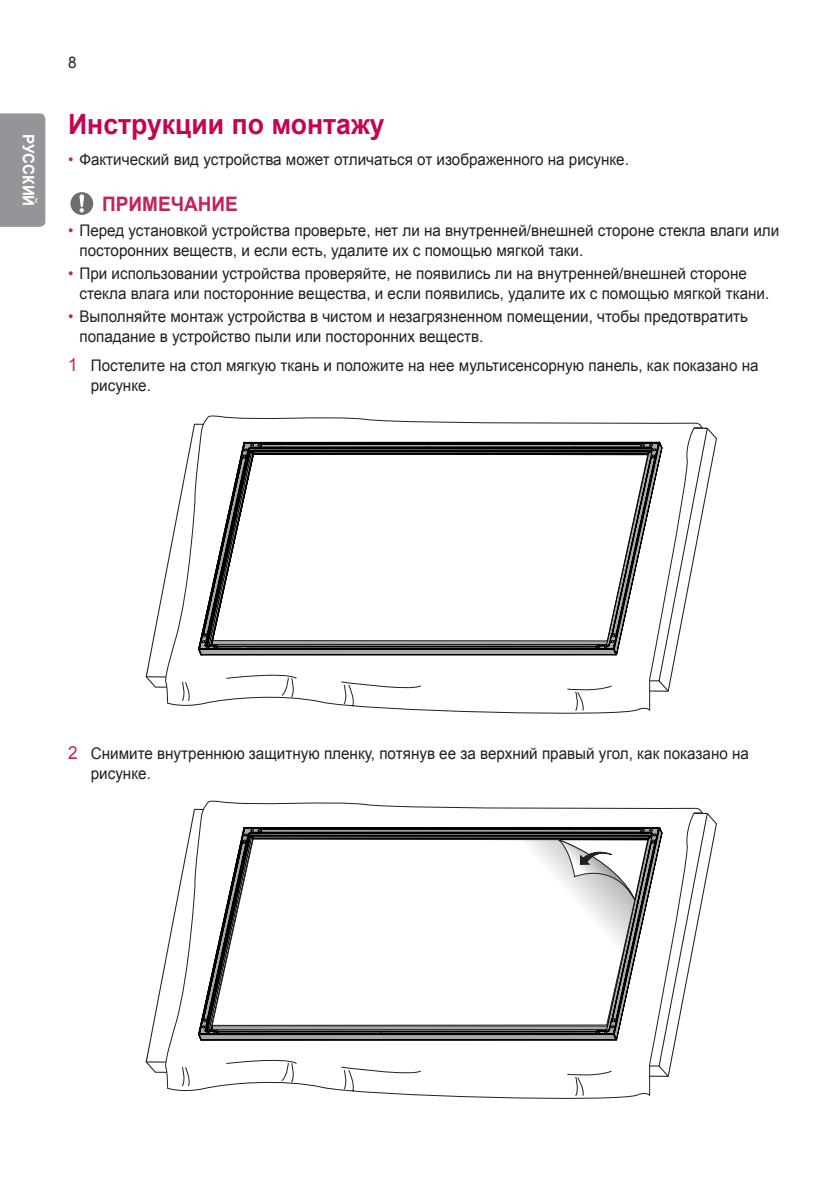
<style>
.page{position:relative;width:840px;height:1191px;background:#fff}
.page>*{position:absolute;margin:0;border:0;box-sizing:border-box;transform-origin:0 0}
.Title2{font:700 28px "Arial";color:#c30552;scale:.95 1}
.Warning{font:700 20px "Arial";color:#c8205d;scale:.95 1}
.t1{font:16px/20px "Arial";color:#231f20;scale:.95 1}
.t2{font:700 16px "Arial";color:#fff;scale:.95 1}
.s1{color:#c8205d}
.s2{font-size:18px;color:#c8205d}
</style>
<div class="page">
<div style="left:0;top:113px;width:45px;height:114px;background:#939598"></div>
<svg style="left:70px;top:192px;width:23px;height:23px"></svg>
<svg style="left:164px;top:415px;width:538px;height:298px"></svg>
<svg style="left:198px;top:442px;width:463px;height:213px"></svg>
<svg style="left:164px;top:800px;width:538px;height:298px"></svg>
<svg style="left:198px;top:827px;width:463px;height:213px"></svg>
<svg style="left:211px;top:838px;width:424px;height:188px"></svg>
<svg style="left:557px;top:839px;width:78px;height:61px"></svg>
<p class="t2" style="left:39px;top:134px;width:78px;rotate:90deg">РУССКИЙ</p>
<p class="t1" style="left:68px;top:53px;width:10px">8</p>
<p class="Title2" style="left:68px;top:105px;width:334px">Инструкции по монтажу</p>
<p class="t1" style="left:68px;top:150px;width:591px"><span class="s1">•</span> Фактический вид устройства может отличаться от изображенного на рисунке.</p>
<p class="Warning" style="left:102px;top:190px;width:144px">ПРИМЕЧАНИЕ</p>
<p class="t1" style="left:79px;top:221px;width:737px;text-indent:-11px"><span class="s1">•</span> Перед установкой устройства проверьте, нет ли на внутренней/внешней стороне стекла влаги или посторонних веществ, и если есть, удалите их с помощью мягкой таки.</p>
<p class="t1" style="left:79px;top:264px;width:727px;text-indent:-11px"><span class="s1">•</span> При использовании устройства проверяйте, не появились ли на внутренней/внешней стороне стекла влага или посторонние вещества, и если появились, удалите их с помощью мягкой ткани.</p>
<p class="t1" style="left:79px;top:307px;width:705px;text-indent:-11px"><span class="s1">•</span> Выполняйте монтаж устройства в чистом и незагрязненном помещении, чтобы предотвратить попадание в устройство пыли или посторонних веществ.</p>
<p class="t1" style="left:91px;top:355px;width:704px;text-indent:-23px"><span class="s2">1</span> Постелите на стол мягкую ткань и положите на нее мультисенсорную панель, как показано на рисунке.</p>
<p class="t1" style="left:91px;top:743px;width:694px;text-indent:-23px"><span class="s2">2</span> Снимите внутреннюю защитную пленку, потянув ее за верхний правый угол, как показано на рисунке.</p>
</div>
